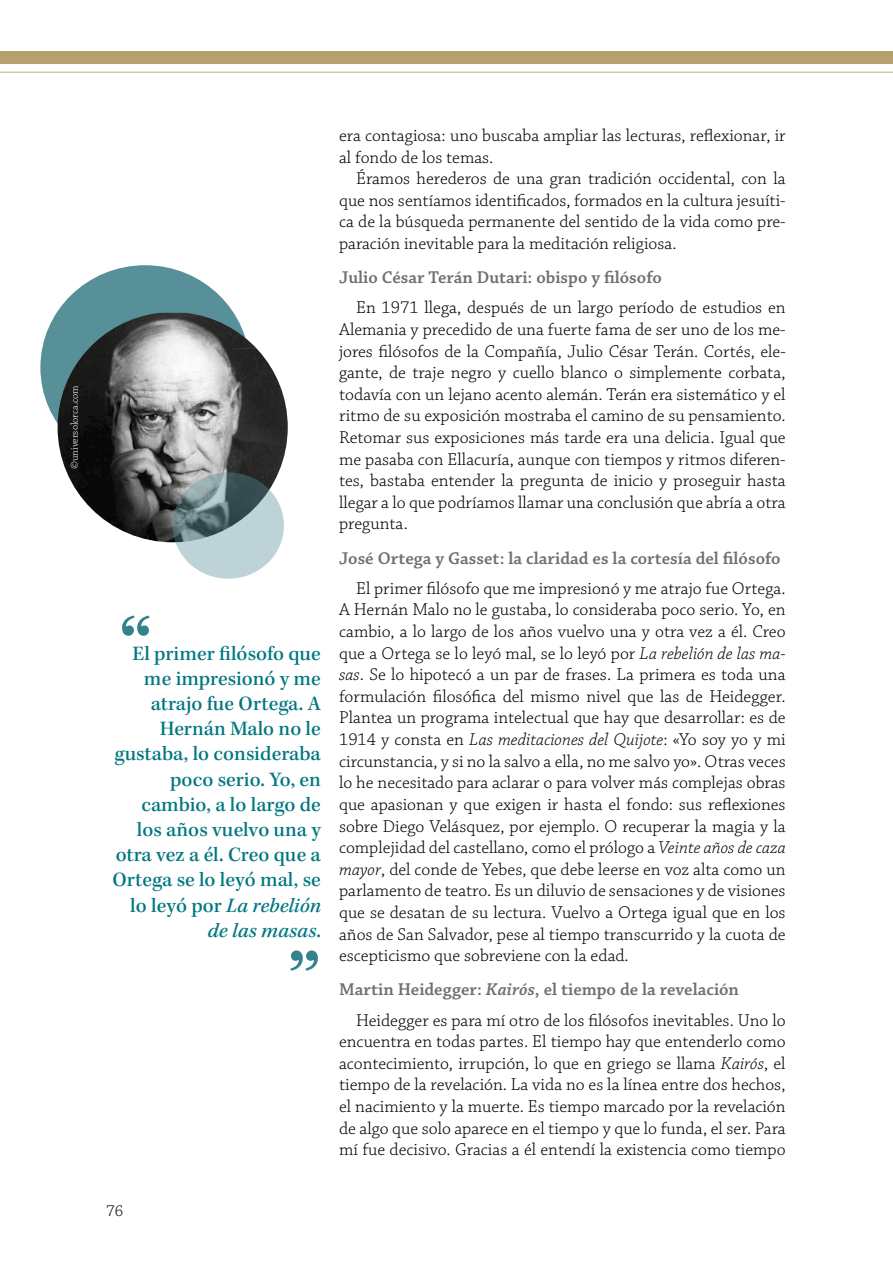
<style>
.page{position:relative;width:893px;height:1263px;background:#fff}
.page>*{position:absolute;margin:0;border:0;box-sizing:border-box;transform-origin:0 0}
.t1{font:500 90px "Kepler Std";color:#34838c}
.t2{font:500 21px/25.2px "Kepler Std";color:#007780;text-align:right}
.t3{font:300 18px/21.6px "Chaparral Pro";color:#000;text-align:justify}
.t4{font:600 18px "Chaparral Pro";color:#706f6f}
.t5{font:300 16.5px "Chaparral Pro";color:#000}
.t6{font:300 10.5px "Chaparral Pro";color:#fff}
.s1{font-style:italic}
.s2{font-weight:600;color:#706f6f}
.s3{font-family:"Chaparral Pro Semibold It Capt";font-weight:400;color:#706f6f}
</style>
<div class="page">
<div style="left:40px;top:265px;width:210px;height:205px;background:#579098;border-radius:50%"></div>
<hr style="left:0;top:72px;width:893px;height:1px;background:#d5c8a9">
<div style="left:0;top:51px;width:893px;height:13px;background:#b4a16c"></div>
<img style="left:58px;top:313px;width:230px;height:229px">
<svg style="left:173px;top:472px;width:111px;height:107px;background:#90a5a9"></svg>
<p class="t6" style="left:69px;top:469px;width:86px;rotate:-90deg">©universolorca.com</p>
<h1 class="t1" style="left:119px;top:601px;width:35px">“</h1>
<p class="t2" style="left:112px;top:641px;width:210px">El primer filósofo que me impresionó y me atrajo fue Ortega. A<br>Hernán Malo no le gustaba, lo consideraba poco serio. Yo, en cambio, a lo largo de los años vuelvo una y otra vez a él. Creo que a<br>Ortega se lo leyó mal, se lo leyó por <span class="s1">La rebelión de las masas</span>.</p>
<h1 class="t1" style="left:288px;top:935px;width:35px">”</h1>
<p class="t3" style="left:339px;top:125px;width:448px">era contagiosa: uno buscaba ampliar las lecturas, reflexionar, ir al fondo de los temas.</p>
<p class="t3" style="left:339px;top:168px;width:448px;text-indent:17px">Éramos herederos de una gran tradición occidental, con la que nos sentíamos identificados, formados en la cultura jesuíti&shy;ca de la búsqueda permanente del sentido de la vida como pre&shy;paración inevitable para la meditación religiosa.</p>
<p class="t4" style="left:339px;top:267px;width:324px">Julio César Terán Dutari: obispo y filósofo</p>
<p class="t3" style="left:339px;top:298px;width:448px;text-indent:17px">En 1971 llega, después de un largo período de estudios en Alemania y precedido de una fuerte fama de ser uno de los me&shy;jores filósofos de la Compañía, Julio César Terán. Cortés, ele&shy;gante, de traje negro y cuello blanco o simplemente corbata, todavía con un lejano acento alemán. Terán era sistemático y el ritmo de su exposición mostraba el camino de su pensamiento.<br>Retomar sus exposiciones más tarde era una delicia. Igual que me pasaba con Ellacuría, aunque con tiempos y ritmos diferen&shy;tes, bastaba entender la pregunta de inicio y proseguir hasta llegar a lo que podríamos llamar una conclusión que abría a otra pregunta.</p>
<p class="t4" style="left:339px;top:548px;width:443px">José Ortega y Gasset: la claridad es la cortesía del filósofo</p>
<p class="t3" style="left:339px;top:578px;width:448px;text-indent:17px">El primer filósofo que me impresionó y me atrajo fue Ortega.<br>A Hernán Malo no le gustaba, lo consideraba poco serio. Yo, en cambio, a lo largo de los años vuelvo una y otra vez a él. Creo que a Ortega se lo leyó mal, se lo leyó por <span class="s1">La rebelión de las ma&shy;sas</span>. Se lo hipotecó a un par de frases. La primera es toda una formulación filosófica del mismo nivel que las de Heidegger.<br>Plantea un programa intelectual que hay que desarrollar: es de 1914 y consta en <span class="s1">Las meditaciones del Quijote</span>: «Yo soy yo y mi circunstancia, y si no la salvo a ella, no me salvo yo». Otras veces lo he necesitado para aclarar o para volver más complejas obras que apasionan y que exigen ir hasta el fondo: sus reflexiones sobre Diego Velásquez, por ejemplo. O recuperar la magia y la complejidad del castellano, como el prólogo a <span class="s1">Veinte años de caza mayor</span>, del conde de Yebes, que debe leerse en voz alta como un parlamento de teatro. Es un diluvio de sensaciones y de visiones que se desatan de su lectura. Vuelvo a Ortega igual que en los años de San Salvador, pese al tiempo transcurrido y la cuota de escepticismo que sobreviene con la edad.</p>
<p class="t3" style="left:356px;top:975px;width:431px;line-height:30.2px;text-indent:-17px"><span class="s2">Martin Heidegger:</span> <span class="s3">Kairós</span><span class="s2">, el tiempo de la revelación<br></span>Heidegger es para mí otro de los filósofos inevitables. Uno lo</p>
<p class="t3" style="left:339px;top:1031px;width:448px">encuentra en todas partes. El tiempo hay que entenderlo como acontecimiento, irrupción, lo que en griego se llama <span class="s1">Kairós</span>, el tiempo de la revelación. La vida no es la línea entre dos hechos, el nacimiento y la muerte. Es tiempo marcado por la revelación de algo que solo aparece en el tiempo y que lo funda, el ser. Para mí fue decisivo. Gracias a él entendí la existencia como tiempo</p>
<p class="t5" style="left:106px;top:1202px;width:18px">76</p>
</div>
